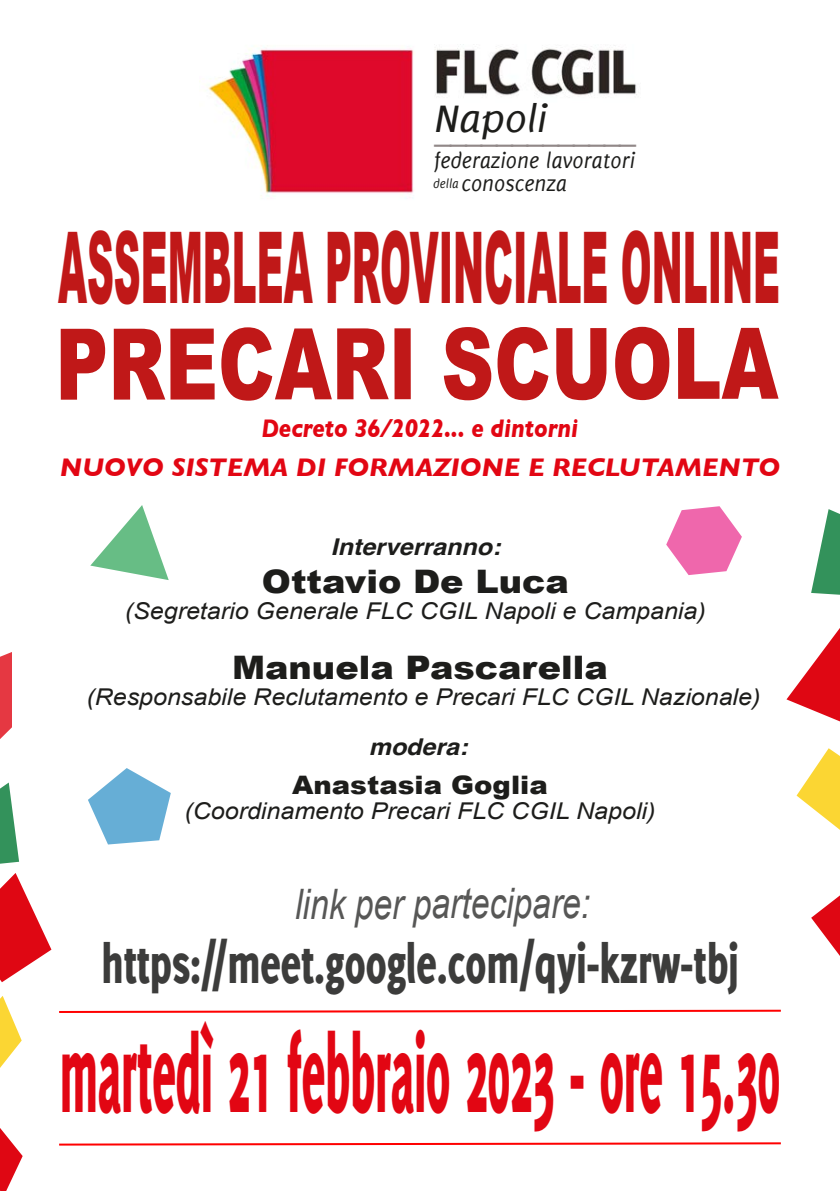
<style>
.page{position:relative;width:840px;height:1191px;background:#fff}
.page>*{position:absolute;margin:0;border:0;box-sizing:border-box;transform-origin:0 0}
.t1{font:800 117px "Delicious";color:#e20613;scale:.42 1}
.t2{font:900 99px "Arial";color:#c01818;scale:.38 1}
.t3{font:900 99px "Arial";color:#c01818;scale:.74 1}
.t4{font:800 59px "Delicious";color:#3c3c3b;scale:.73 1}
.t5{font:italic 42px "Arial";color:#575756;scale:.8 1}
.t6{font:italic 41.8px "Delicious";letter-spacing:-.015em;color:#1d1d1b;scale:1.1 1}
.t7{font:35.4px "Delicious";color:#918888;scale:1.09 1}
.t8{font:900 32.4px "Arial";color:#1d1d1b;scale:1.08 1}
.t9{font:italic 700 26px "Gill Sans";color:#e20613}
.t10{font:italic 700 26px "Gill Sans";color:#e20613;scale:.87 1}
.t11{font:900 25.4px "Arial";color:#1d1d1b;scale:1.08 1}
.t12{font:italic 23.6px/23px "Delicious";color:#1d1d1b}
.t13{font:italic 23.2px "Arial";color:#1d1d1b;scale:1.08 1}
.t14{font:italic 700 23.2px "Helvetica";color:#1d1d1b;scale:1.08 1}
.s1{font-size:13.8px}
</style>
<div class="page">
<svg style="left:59px;top:1142px;width:722px;height:4px"></svg>
<svg style="left:59px;top:1009px;width:722px;height:4px"></svg>
<svg style="left:666px;top:506px;width:75px;height:69px"></svg>
<svg style="left:90px;top:505px;width:79px;height:75px"></svg>
<svg style="left:88px;top:768px;width:83px;height:76px"></svg>
<img style="left:199px;top:48px;width:215px;height:151px">
<img style="left:435px;top:45px;width:202px;height:50px">
<svg style="left:0;top:996px;width:22px;height:72px"></svg>
<svg style="left:0;top:782px;width:19px;height:82px"></svg>
<svg style="left:0;top:652px;width:12px;height:87px"></svg>
<svg style="left:0;top:873px;width:51px;height:109px"></svg>
<svg style="left:0;top:1128px;width:23px;height:63px"></svg>
<svg style="left:796px;top:748px;width:43px;height:81px"></svg>
<svg style="left:811px;top:509px;width:28px;height:86px"></svg>
<svg style="left:786px;top:629px;width:53px;height:92px"></svg>
<svg style="left:811px;top:896px;width:28px;height:59px"></svg>
<h3 class="t6" style="left:434px;top:95px;width:105px">Napoli</h3>
<h3 class="t7" style="left:434px;top:110px;width:187px">_____________</h3>
<p class="t12" style="left:433px;top:149px;width:203px">federazione lavoratori <span class="s1">della</span> conoscenza</p>
<h2 class="t2" style="left:58px;top:195px;width:1900px">ASSEMBLEA PROVINCIALE ONLINE</h2>
<h2 class="t3" style="left:55px;top:292px;width:977px">PRECARI SCUOLA</h2>
<p class="t10" style="left:261px;top:412px;width:365px">Decreto 36/2022... e dintorni</p>
<p class="t9" style="left:60px;top:452px;width:721px">NUOVO SISTEMA DI FORMAZIONE E RECLUTAMENTO</p>
<p class="t14" style="left:330px;top:533px;width:158px">Interverranno:</p>
<h3 class="t8" style="left:262px;top:558px;width:285px">Ottavio De Luca</h3>
<p class="t13" style="left:125px;top:595px;width:539px">(Segretario Generale FLC CGIL Napoli e Campania)</p>
<h3 class="t8" style="left:232px;top:644px;width:349px">Manuela Pascarella</h3>
<p class="t13" style="left:86px;top:681px;width:625px">(Responsabile Reclutamento e Precari FLC CGIL Nazionale)</p>
<p class="t14" style="left:368px;top:733px;width:93px">modera:</p>
<p class="t11" style="left:292px;top:766px;width:238px">Anastasia Goglia</p>
<p class="t13" style="left:184px;top:796px;width:437px">(Coordinamento Precari FLC CGIL Napoli)</p>
<h3 class="t5" style="left:295px;top:876px;width:370px">link per partecipare:</h3>
<h3 class="t4" style="left:101px;top:929px;width:873px">https://meet.google.com/qyi-kzrw-tbj</h3>
<h1 class="t1" style="left:60px;top:1006px;width:1715px">martedì 21 febbraio 2023 - ore 15.30</h1>
</div>
